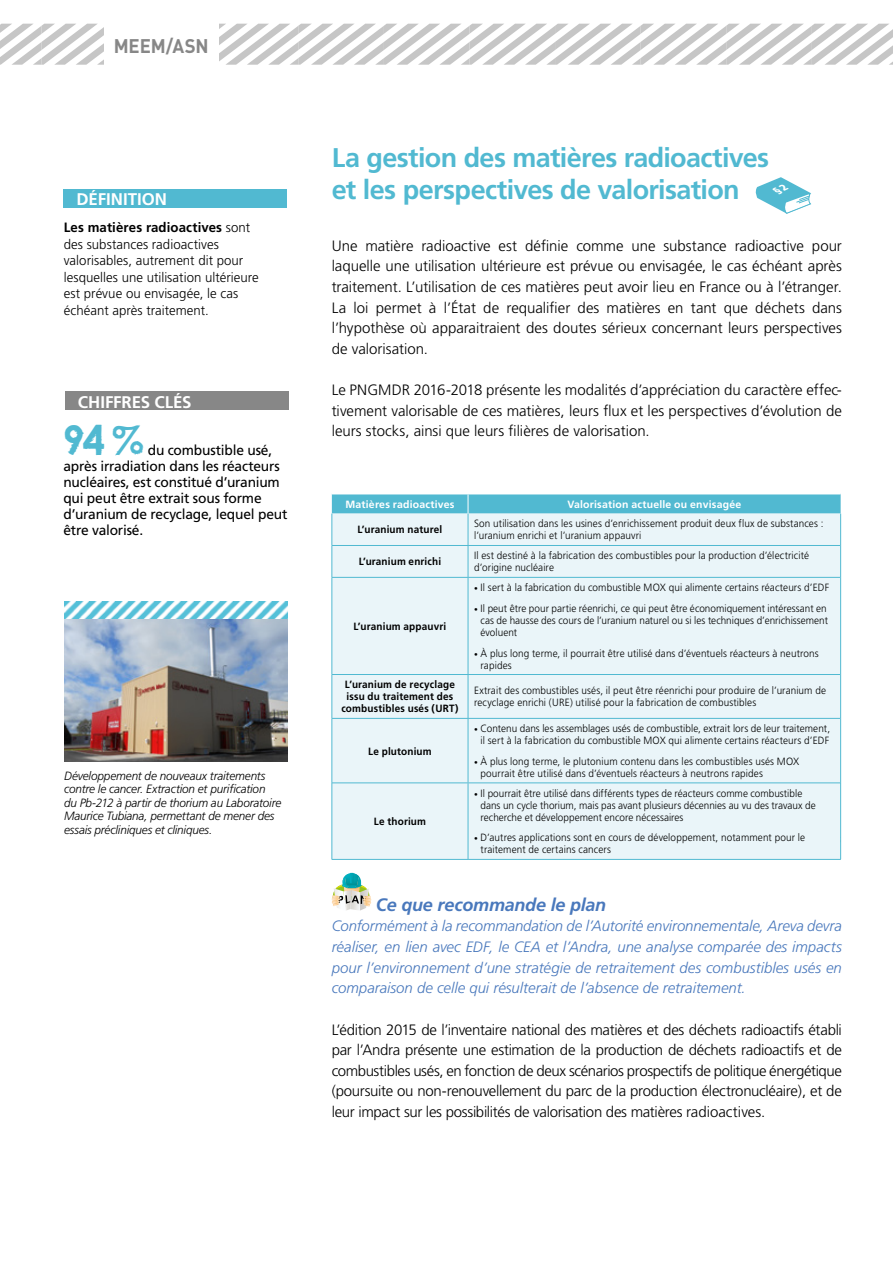
<style>
.page{position:relative;width:893px;height:1263px;background:#fff}
.page>*{position:absolute;margin:0;border:0;box-sizing:border-box;transform-origin:0 0}
.t1{font:45px "nu century gothic Bold";color:#51b9d1}
.t2{font:700 27px/31.5px "Frutiger";letter-spacing:-.025em;color:#51b9d1}
.t3{font:700 19.5px "DIN";letter-spacing:-.005em;color:#878787;scale:.95 1}
.t4{font:italic 700 18px "Frutiger";letter-spacing:-.01em;color:#4978bc}
.t5{font:700 16.8px "Frutiger";letter-spacing:-.005em;color:#fff}
.t6{font:300 15px/20.7px "Frutiger";letter-spacing:-.005em;color:#000;text-align:justify}
.t7{font:italic 300 15px/20.7px "Frutiger";color:#4978bc;text-align:justify}
.t8{font:14.1px/15.9px "Frutiger";letter-spacing:-.015em;color:#000}
.t9{font:300 13.5px/16.5px "Frutiger";letter-spacing:.005em;color:#000}
.t10{font:italic 300 12px/13.5px "Frutiger";letter-spacing:-.015em;color:#000}
.t11{font:700 12px "Frutiger";letter-spacing:-.015em;color:#000}
.t12{font:300 10.5px/12px "Frutiger";letter-spacing:.01em;color:#000;scale:.95 1}
.t13{font:700 10.5px/12px "Frutiger";letter-spacing:.015em;color:#000;text-align:center;scale:.95 1}
.t14{font:700 10.5px "Frutiger";letter-spacing:.02em;color:#fff}
.s1{font-weight:700}
.s2{font-size:7.5px}
</style>
<div class="page">
<svg style="left:0;top:24px;width:893px;height:41px"></svg>
<div style="left:104px;top:23px;width:115px;height:44px;background:#fff"></div>
<img style="left:64px;top:618px;width:223px;height:144px">
<img style="left:64px;top:601px;width:223px;height:17px">
<svg style="left:332px;top:873px;width:39px;height:37px"></svg>
<div style="left:333px;top:514px;width:507px;height:345px;background:#eaf5f9"></div>
<svg style="left:332px;top:494px;width:509px;height:20px;background:#5abcd3"></svg>
<hr style="left:332px;top:514px;width:1px;height:31px;background:#51b9d1">
<hr style="left:840px;top:514px;width:1px;height:31px;background:#51b9d1">
<hr style="left:332px;top:545px;width:1px;height:32px;background:#51b9d1">
<hr style="left:840px;top:545px;width:1px;height:32px;background:#51b9d1">
<hr style="left:332px;top:577px;width:1px;height:97px;background:#51b9d1">
<hr style="left:840px;top:577px;width:1px;height:97px;background:#51b9d1">
<hr style="left:332px;top:674px;width:1px;height:44px;background:#51b9d1">
<hr style="left:840px;top:674px;width:1px;height:44px;background:#51b9d1">
<hr style="left:332px;top:718px;width:1px;height:65px;background:#51b9d1">
<hr style="left:840px;top:718px;width:1px;height:65px;background:#51b9d1">
<hr style="left:332px;top:783px;width:1px;height:76px;background:#51b9d1">
<hr style="left:840px;top:783px;width:1px;height:76px;background:#51b9d1">
<hr style="left:332px;top:859px;width:136px;height:1px;background:#51b9d1">
<hr style="left:468px;top:859px;width:373px;height:1px;background:#51b9d1">
<hr style="left:468px;top:514px;width:1px;height:31px;background:#51b9d1">
<hr style="left:332px;top:545px;width:136px;height:1px;background:#51b9d1">
<hr style="left:468px;top:545px;width:372px;height:1px;background:#51b9d1">
<hr style="left:468px;top:546px;width:1px;height:31px;background:#51b9d1">
<hr style="left:332px;top:577px;width:136px;height:1px;background:#51b9d1">
<hr style="left:468px;top:577px;width:372px;height:1px;background:#51b9d1">
<hr style="left:468px;top:578px;width:1px;height:96px;background:#51b9d1">
<hr style="left:332px;top:674px;width:136px;height:1px;background:#51b9d1">
<hr style="left:468px;top:674px;width:372px;height:1px;background:#51b9d1">
<hr style="left:468px;top:675px;width:1px;height:43px;background:#51b9d1">
<hr style="left:332px;top:718px;width:136px;height:1px;background:#51b9d1">
<hr style="left:468px;top:718px;width:372px;height:1px;background:#51b9d1">
<hr style="left:468px;top:719px;width:1px;height:63px;background:#51b9d1">
<hr style="left:332px;top:782px;width:136px;height:1px;background:#51b9d1">
<hr style="left:468px;top:782px;width:372px;height:1px;background:#51b9d1">
<hr style="left:468px;top:783px;width:1px;height:76px;background:#51b9d1">
<div style="left:64px;top:189px;width:223px;height:18px;background:#51b9d1"></div>
<div style="left:65px;top:392px;width:223px;height:18px;background:#878787"></div>
<svg style="left:755px;top:177px;width:56px;height:37px"></svg>
<h3 class="t3" style="left:114px;top:34px;width:102px">MEEM/ASN</h3>
<h3 class="t5" style="left:77px;top:189px;width:92px">DÉFINITION</h3>
<p class="t9" style="left:64px;top:219px;width:197px"><span class="s1">Les matières radioactives</span> sont des substances radioactives valorisables, autrement dit pour lesquelles une utilisation ultérieure est prévue ou envisagée, le cas échéant après traitement.</p>
<h3 class="t5" style="left:78px;top:392px;width:115px">CHIFFRES CLÉS</h3>
<h1 class="t1" style="left:63px;top:417px;width:83px">94%</h1>
<h3 class="t8" style="left:63px;top:442px;width:226px;text-indent:84px">du combustible usé, après irradiation dans les réacteurs nucléaires, est constitué d’uranium qui peut être extrait sous forme d’uranium de recyclage, lequel peut être valorisé.</h3>
<p class="t10" style="left:64px;top:769px;width:219px">Développement de nouveaux traitements contre le cancer. Extraction et purification du Pb-212 à partir de thorium au Laboratoire Maurice Tubiana, permettant de mener des essais précliniques et cliniques.</p>
<h2 class="t2" style="left:332px;top:142px;width:439px">La gestion des matières radioactives et les perspectives de valorisation</h2>
<p class="t6" style="left:332px;top:235px;width:512px">Une matière radioactive est définie comme une substance radioactive pour laquelle une utilisation ultérieure est prévue ou envisagée, le cas échéant après traitement. L’utilisation de ces matières peut avoir lieu en France ou à l’étranger.<br>La loi permet à l’État de requalifier des matières en tant que déchets dans l’hypothèse où apparaitraient des doutes sérieux concernant leurs perspectives de valorisation.</p>
<h3 class="t6" style="left:332px;top:380px;width:512px">Le PNGMDR 2016-2018 présente les modalités d’appréciation du caractère effec&shy;tivement valorisable de ces matières, leurs flux et les perspectives d’évolution de leurs stocks, ainsi que leurs filières de valorisation.</h3>
<p class="t14" style="left:345px;top:498px;width:110px">Matières radioactives</p>
<p class="t14" style="left:567px;top:498px;width:175px">Valorisation actuelle ou envisagée</p>
<p class="t13" style="left:358px;top:524px;width:91px">L’uranium naturel</p>
<p class="t12" style="left:474px;top:518px;width:369px">Son utilisation dans les usines d’enrichissement produit deux flux de substances : l’uranium enrichi et l’uranium appauvri</p>
<p class="t13" style="left:359px;top:556px;width:88px">L’uranium enrichi</p>
<p class="t12" style="left:474px;top:550px;width:354px">Il est destiné à la fabrication des combustibles pour la production d’électricité d’origine nucléaire</p>
<p class="t13" style="left:354px;top:620px;width:99px">L’uranium appauvri</p>
<p class="t12" style="left:474px;top:582px;width:375px"><span class="s2">•</span> Il sert à la fabrication du combustible MOX qui alimente certains réacteurs d’EDF</p>
<p class="t12" style="left:481px;top:602px;width:367px;text-indent:-7px"><span class="s2">•</span> Il peut être pour partie réenrichi, ce qui peut être économiquement intéressant en cas de hausse des cours de l’uranium naturel ou si les techniques d’enrichissement évoluent</p>
<p class="t12" style="left:481px;top:647px;width:357px;text-indent:-7px"><span class="s2">•</span> À plus long terme, il pourrait être utilisé dans d’éventuels réacteurs à neutrons rapides</p>
<p class="t13" style="left:341px;top:679px;width:125px">L’uranium de recyclage issu du traitement des combustibles usés (URT)</p>
<p class="t12" style="left:474px;top:685px;width:372px">Extrait des combustibles usés, il peut être réenrichi pour produire de l’uranium de recyclage enrichi (URE) utilisé pour la fabrication de combustibles</p>
<p class="t13" style="left:368px;top:745px;width:68px">Le plutonium</p>
<p class="t12" style="left:474px;top:723px;width:376px;text-align:center"><span class="s2">•</span> Contenu dans les assemblages usés de combustible, extrait lors de leur traitement, il sert à la fabrication du combustible MOX qui alimente certains réacteurs d’EDF</p>
<p class="t12" style="left:481px;top:755px;width:337px;text-indent:-7px"><span class="s2">•</span> À plus long terme, le plutonium contenu dans les combustibles usés MOX pourrait être utilisé dans d’éventuels réacteurs à neutrons rapides</p>
<p class="t12" style="left:481px;top:787px;width:354px;text-indent:-7px"><span class="s2">•</span> Il pourrait être utilisé dans différents types de réacteurs comme combustible dans un cycle thorium, mais pas avant plusieurs décennies au vu des travaux de recherche et développement encore nécessaires</p>
<p class="t12" style="left:481px;top:832px;width:343px;text-indent:-7px"><span class="s2">•</span> D’autres applications sont en cours de développement, notamment pour le traitement de certains cancers</p>
<p class="t13" style="left:374px;top:815px;width:56px">Le thorium</p>
<p class="t11" style="left:332px;top:832px;width:511px">La France a choisi le modèle du traitement – recyclage qui permet un recyclage des combustibles</p>
<h3 class="t4" style="left:376px;top:894px;width:232px">Ce que recommande le plan</h3>
<p class="t7" style="left:332px;top:916px;width:512px">Conformément à la recommandation de l’Autorité environnementale, Areva devra réaliser, en lien avec EDF, le CEA et l’Andra, une analyse comparée des impacts pour l’environnement d’une stratégie de retraitement des combustibles usés en comparaison de celle qui résulterait de l’absence de retraitement.</p>
<p class="t6" style="left:332px;top:1019px;width:512px">L’édition 2015 de l’inventaire national des matières et des déchets radioactifs établi par l’Andra présente une estimation de la production de déchets radioactifs et de combustibles usés, en fonction de deux scénarios prospectifs de politique énergétique (poursuite ou non-renouvellement du parc de la production électronucléaire), et de leur impact sur les possibilités de valorisation des matières radioactives.</p>
</div>
